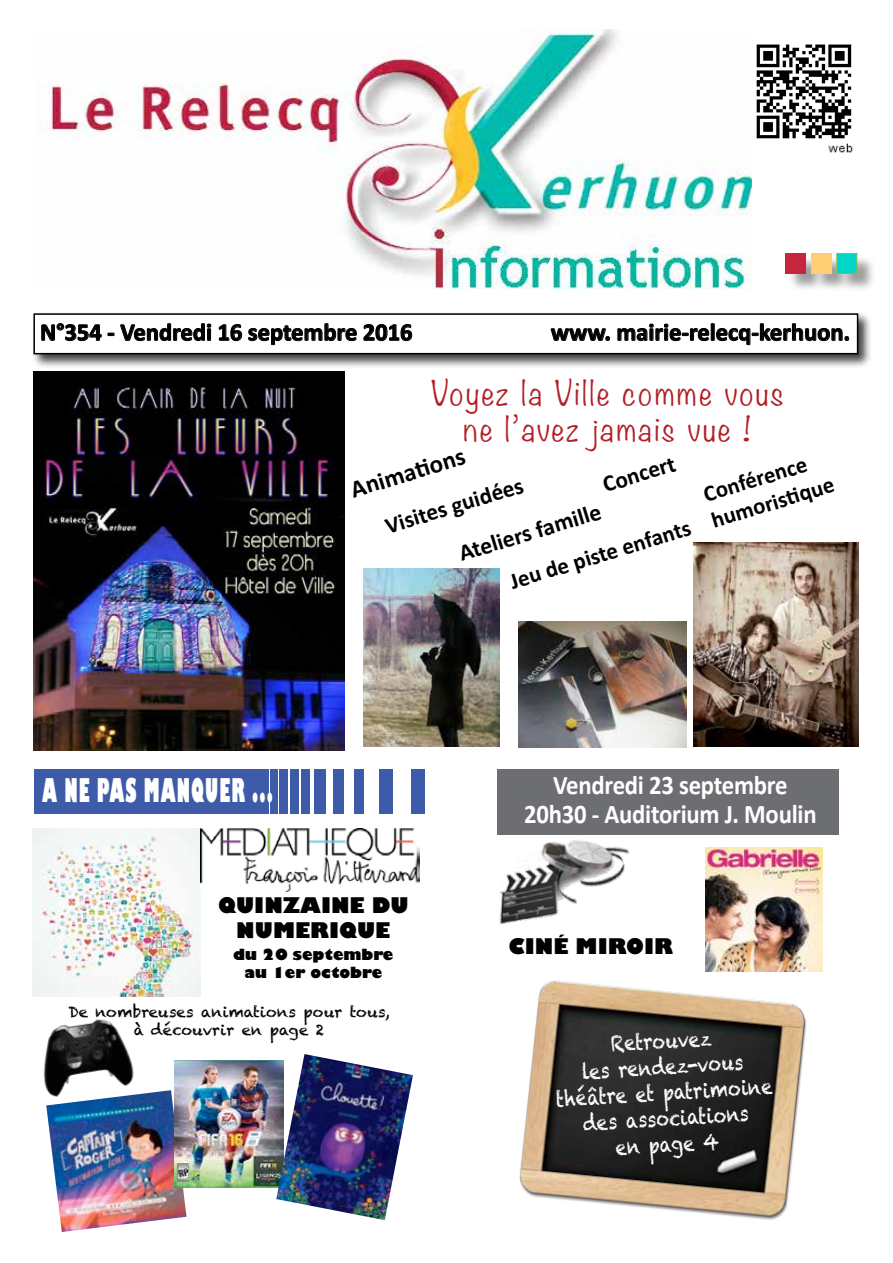
<style>
.page{position:relative;width:893px;height:1263px;background:#fff}
.page>*{position:absolute;margin:0;border:0;box-sizing:border-box;transform-origin:0 0}
.t1{font:800 31.8px "Gill Sans";letter-spacing:.07em;color:#fff;scale:.48 1}
.t2{font:300 30px/36px "Noteworthy";letter-spacing:.08em;color:#b21f24;text-align:center}
.t3{font:700 27px/28.5px "Calibri";letter-spacing:-.01em;color:#fff;text-align:center;scale:.92 1}
.t4{font:700 25.05px "Calibri";color:#000}
.t5{font:700 24.45px "Calibri";color:#000001}
.t6{font:700 23.7px "Calibri";color:#000}
.t7{font:700 23.25px "Calibri";color:#000}
.t8{font:700 22.95px "Calibri";color:#000}
.t9{font:700 22.8px/27.3px "Calibri";color:#000}
.t10{font:21.6px/26px "Chalkduster";color:#fff;text-align:center;scale:.82 1}
.t11{font:800 21px/25.2px "Gill Sans";color:#000101;text-align:center}
.t12{font:15px/18px "Chalkduster";color:#000;text-align:center}
.t13{font:800 15px/18px "Gill Sans";color:#000101;text-align:center}
</style>
<div class="page">
<img style="left:756px;top:44px;width:97px;height:109px">
<img style="left:45px;top:30px;width:706px;height:258px">
<div style="left:788px;top:255px;width:88px;height:38px;background:#000;opacity:.38"></div>
<div style="left:786px;top:253px;width:20px;height:20px;background:#c5263d"></div>
<div style="left:836px;top:253px;width:21px;height:21px;background:#00d5c7;border:1px solid #87bc40"></div>
<div style="left:811px;top:253px;width:21px;height:20px;background:#ffce74"></div>
<div style="left:31px;top:311px;width:841px;height:58px;background:#000;opacity:.75"></div>
<div style="left:34px;top:314px;width:824px;height:40px;background:#fff"></div>
<div style="left:33px;top:313px;width:825px;height:41px;border:2px solid #000"></div>
<svg style="left:41px;top:323px;width:171px;height:18px"></svg>
<svg style="left:219px;top:324px;width:23px;height:17px"></svg>
<svg style="left:248px;top:323px;width:109px;height:22px"></svg>
<svg style="left:363px;top:324px;width:49px;height:17px"></svg>
<svg style="left:550px;top:328px;width:60px;height:13px"></svg>
<svg style="left:617px;top:323px;width:232px;height:22px"></svg>
<img style="left:497px;top:834px;width:161px;height:91px">
<img style="left:519px;top:966px;width:304px;height:254px">
<div style="left:34px;top:769px;width:397px;height:45px;background:#3d5ba9"></div>
<hr style="left:310px;top:758px;width:3px;height:61px;background:#fff">
<div style="left:425px;top:758px;width:20px;height:61px;background:#fff"></div>
<div style="left:393px;top:760px;width:18px;height:61px;background:#fff"></div>
<div style="left:365px;top:758px;width:14px;height:61px;background:#fff"></div>
<div style="left:344px;top:758px;width:9px;height:61px;background:#fff"></div>
<div style="left:326px;top:758px;width:7px;height:61px;background:#fff"></div>
<hr style="left:299px;top:760px;width:2px;height:61px;background:#fff">
<hr style="left:288px;top:760px;width:1px;height:61px;background:#fff">
<hr style="left:278px;top:758px;width:1px;height:61px;background:#fff">
<hr style="left:269px;top:762px;width:1px;height:61px;background:#fff">
<div style="left:497px;top:769px;width:341px;height:65px;background:#6d6e71"></div>
<img style="left:33px;top:371px;width:312px;height:380px">
<img style="left:694px;top:543px;width:165px;height:204px">
<img style="left:363px;top:568px;width:137px;height:179px">
<img style="left:518px;top:621px;width:168px;height:126px">
<img style="left:32px;top:829px;width:169px;height:167px">
<img style="left:201px;top:829px;width:218px;height:62px">
<img style="left:46px;top:1090px;width:141px;height:142px">
<img style="left:175px;top:1060px;width:101px;height:127px">
<img style="left:276px;top:1054px;width:137px;height:166px">
<img style="left:43px;top:1019px;width:98px;height:84px">
<img style="left:706px;top:847px;width:117px;height:124px">
<p class="t5" style="left:40px;top:317px;width:374px">N°354 - Vendredi 16 septembre 2016</p>
<p class="t5" style="left:551px;top:317px;width:301px">www. mairie-relecq-kerhuon.</p>
<h2 class="t2" style="left:431px;top:375px;width:354px">Voyez la Ville comme vous ne l’avez jamais vue !</h2>
<p class="t4" style="left:346px;top:475px;width:121px;rotate:-17deg">Animati ons</p>
<p class="t7" style="left:599px;top:470px;width:80px;rotate:-17deg">Concert</p>
<p class="t9" style="left:700px;top:482px;width:127px;rotate:-17deg">Conférence humoristi que</p>
<p class="t7" style="left:381px;top:512px;width:146px;rotate:-17deg">Visites guidées</p>
<p class="t6" style="left:455px;top:539px;width:149px;rotate:-17deg">Ateliers famille</p>
<p class="t8" style="left:506px;top:568px;width:191px;rotate:-17deg">Jeu de piste enfants</p>
<h1 class="t1" style="left:42px;top:770px;width:482px">A NE PAS MANQUER ...</h1>
<p class="t3" style="left:524px;top:771px;width:319px">Vendredi 23 septembre<br>20h30 - Auditorium J. Moulin</p>
<p class="t11" style="left:218px;top:894px;width:192px">QUINZAINE DU<br>NUMERIQUE</p>
<p class="t13" style="left:233px;top:947px;width:162px">DU 20 SEPTEMBRE<br>AU 1ER OCTOBRE</p>
<p class="t12" style="left:68px;top:1003px;width:323px">De nombreuses animations pour tous, à découvrir en page 2</p>
<p class="t11" style="left:508px;top:935px;width:166px">CINÉ MIROIR</p>
<p class="t10" style="left:553px;top:1033px;width:266px;rotate:-3deg">Retrouvez<br>les rendez-vous théâtre et patrimoine des associations<br>en page 4</p>
</div>
